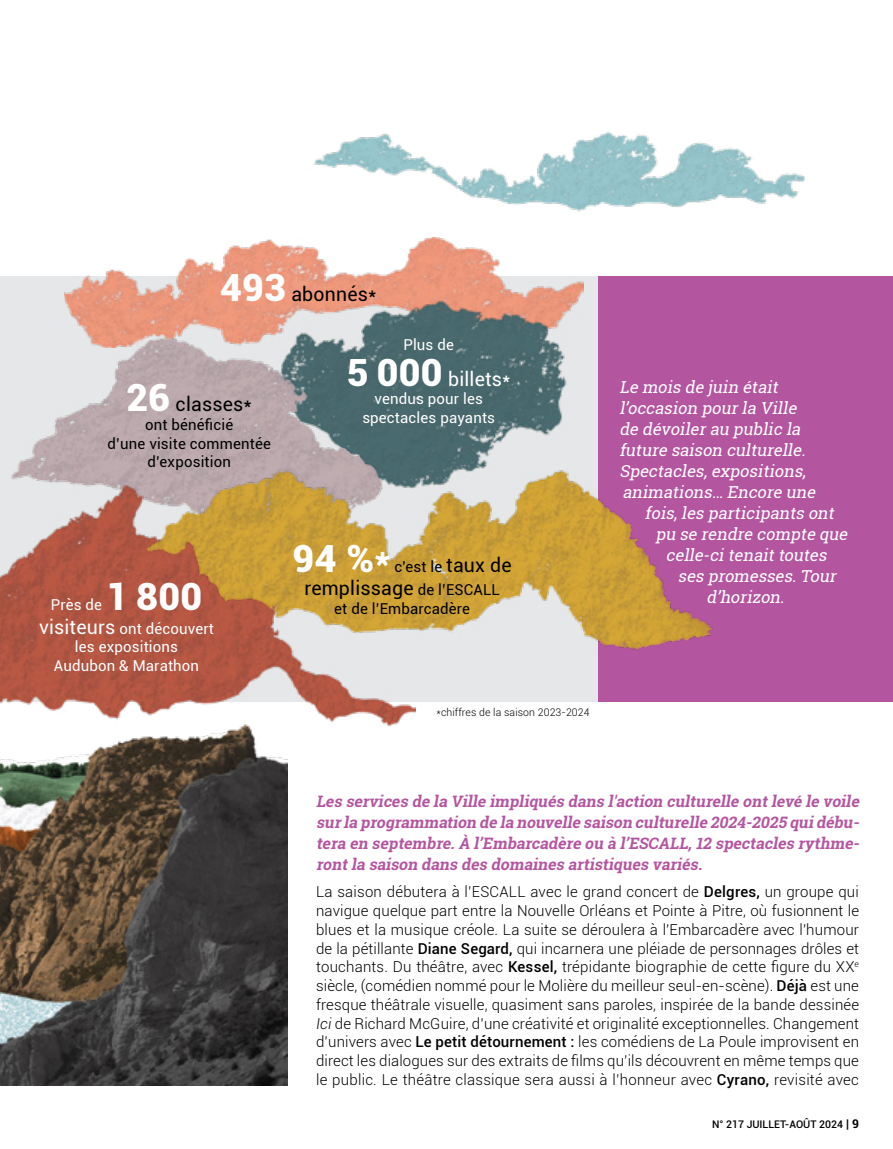
<style>
.page{position:relative;width:893px;height:1149px;background:#fff}
.page>*{position:absolute;margin:0;border:0;box-sizing:border-box;transform-origin:0 0}
.t1{font:900 37.5px "Roboto";color:#fff}
.t2{font:19.5px "Roboto";letter-spacing:.01em;color:#000}
.t3{font:19.5px "Roboto";letter-spacing:.01em;color:#fff}
.dossier_INTRO{font:italic 16.5px "Roboto Slab";color:#fff}
.CHAPEAU{font:italic 700 15.75px/21px "Roboto Slab";color:#b455a0;text-align:justify}
.TEXTE_COURANT{font:300 15px/18.8px "Roboto";letter-spacing:.015em;color:#000;text-align:justify}
.t4{font:15px/18.8px "Roboto";letter-spacing:.01em;color:#fff;text-align:center}
.t5{font:15px/18.8px "Roboto";letter-spacing:.01em;color:#000;text-align:center}
.TEXTE_COURANT-2{font:300 10.5px "Roboto";letter-spacing:.01em;color:#000}
.t6{font:500 10.5px "Roboto";color:#000}
.s1{font-weight:900;font-size:37.5px;color:#fff}
.s2{font-weight:900;font-size:37.5px}
.s3{font-size:19.5px}
.s4{font-size:15px}
.s5{font-weight:500}
.s6{font-style:italic}
.s7{font-size:12px}
.s8{font-weight:700;font-size:12px}
</style>
<div class="page">
<div style="left:0;top:276px;width:598px;height:426px;background:#e6e7e8"></div>
<img style="left:65px;top:237px;width:518px;height:90px">
<div style="left:598px;top:276px;width:295px;height:426px;background:#b455a0"></div>
<img style="left:0;top:732px;width:287px;height:352px">
<img style="left:281px;top:300px;width:287px;height:160px">
<img style="left:12px;top:327px;width:378px;height:148px">
<img style="left:0;top:475px;width:416px;height:257px">
<img style="left:138px;top:460px;width:575px;height:197px">
<img style="left:314px;top:131px;width:491px;height:81px">
<p class="t2" style="left:220px;top:280px;width:158px"><span class="s1">493</span> abonnés*</p>
<p class="t2" style="left:126px;top:390px;width:127px"><span class="s1">26</span> classes*</p>
<p class="t5" style="left:145px;top:414px;width:90px">ont bénéficié</p>
<p class="t5" style="left:108px;top:433px;width:165px">d’une visite commentée d’exposition</p>
<p class="t4" style="left:403px;top:334px;width:52px">Plus de</p>
<p class="t3" style="left:347px;top:365px;width:166px"><span class="s2">5 000</span> billets*</p>
<p class="t4" style="left:362px;top:389px;width:134px">vendus pour les spectacles payants</p>
<p class="t1" style="left:106px;top:570px;width:97px">1 800</p>
<p class="t4" style="left:39px;top:618px;width:176px"><span class="s3">visiteurs</span> ont découvert les expositions<br>Audubon &amp; Marathon</p>
<p class="t4" style="left:51px;top:594px;width:53px">Près de</p>
<p class="t1" style="left:293px;top:531px;width:99px">94 %*</p>
<p class="t5" style="left:394px;top:556px;width:119px">c'est le <span class="s3">taux de</span></p>
<p class="t2" style="left:304px;top:574px;width:197px">remplissage <span class="s4">de l’ESCALL</span></p>
<p class="t5" style="left:334px;top:598px;width:137px">et de l’Embarcadère</p>
<p class="TEXTE_COURANT-2" style="left:436px;top:705px;width:155px">*chiffres de la saison 2023-2024</p>
<p class="dossier_INTRO" style="left:619px;top:375px;width:164px">Le mois de juin était</p>
<p class="dossier_INTRO" style="left:619px;top:396px;width:183px">l’occasion pourla Ville</p>
<p class="dossier_INTRO" style="left:619px;top:417px;width:186px">de dévoilerau public la</p>
<p class="dossier_INTRO" style="left:619px;top:438px;width:191px">future saison culturelle.</p>
<p class="dossier_INTRO" style="left:619px;top:459px;width:192px">Spectacles,expositions,</p>
<p class="dossier_INTRO" style="left:622px;top:480px;width:198px">animations… Encore une</p>
<p class="dossier_INTRO" style="left:645px;top:501px;width:194px">fois,les participants ont</p>
<p class="dossier_INTRO" style="left:655px;top:522px;width:197px">pu se rendre compte que</p>
<p class="dossier_INTRO" style="left:666px;top:543px;width:166px">celle-citenaittoutes</p>
<p class="dossier_INTRO" style="left:678px;top:564px;width:163px">ses promesses.Tour</p>
<p class="dossier_INTRO" style="left:706px;top:585px;width:83px">d’horizon.</p>
<p class="CHAPEAU" style="left:316px;top:790px;width:548px">Les services de la Ville impliqués dans l'action culturelle ontlevé le voile surla programmation de la nouvelle saison culturelle 2024-2025 quidébu&shy;tera en septembre.À l’Embarcadère ou à l’ESCALL,12 spectacles rythme&shy;rontla saison dans des domaines artistiques variés.</p>
<p class="TEXTE_COURANT" style="left:316px;top:881px;width:545px">La saison débutera à l’ESCALL avec le grand concert de <span class="s5">Delgres,</span> un groupe qui navigue quelque part entre la Nouvelle Orléans et Pointe à Pitre, où fusionnent le blues et la musique créole. La suite se déroulera à l'Embarcadère avec l'humour de la pétillante <span class="s5">Diane Segard,</span> qui incarnera une pléiade de personnages drôles et touchants. Du théâtre, avec <span class="s5">Kessel,</span> trépidante biographie de cette figure du XX<sup>e </sup>siècle, (comédien nommé pour le Molière du meilleur seul-en-scène). <span class="s5">Déjà</span> est une fresque théâtrale visuelle, quasiment sans paroles, inspirée de la bande dessinée <span class="s6">Ici</span> de Richard McGuire, d’une créativité et originalité exceptionnelles. Changement d’univers avec <span class="s5">Le petit détournement :</span> les comédiens de La Poule improvisent en direct les dialogues sur des extraits de films qu’ils découvrent en même temps que le public. Le théâtre classique sera aussi à l’honneur avec <span class="s5">Cyrano,</span> revisité avec</p>
<p class="t6" style="left:712px;top:1116px;width:148px">N° 217 JUILLET-AOÛT 2024 <span class="s7">|</span> <span class="s8">9</span></p>
</div>
